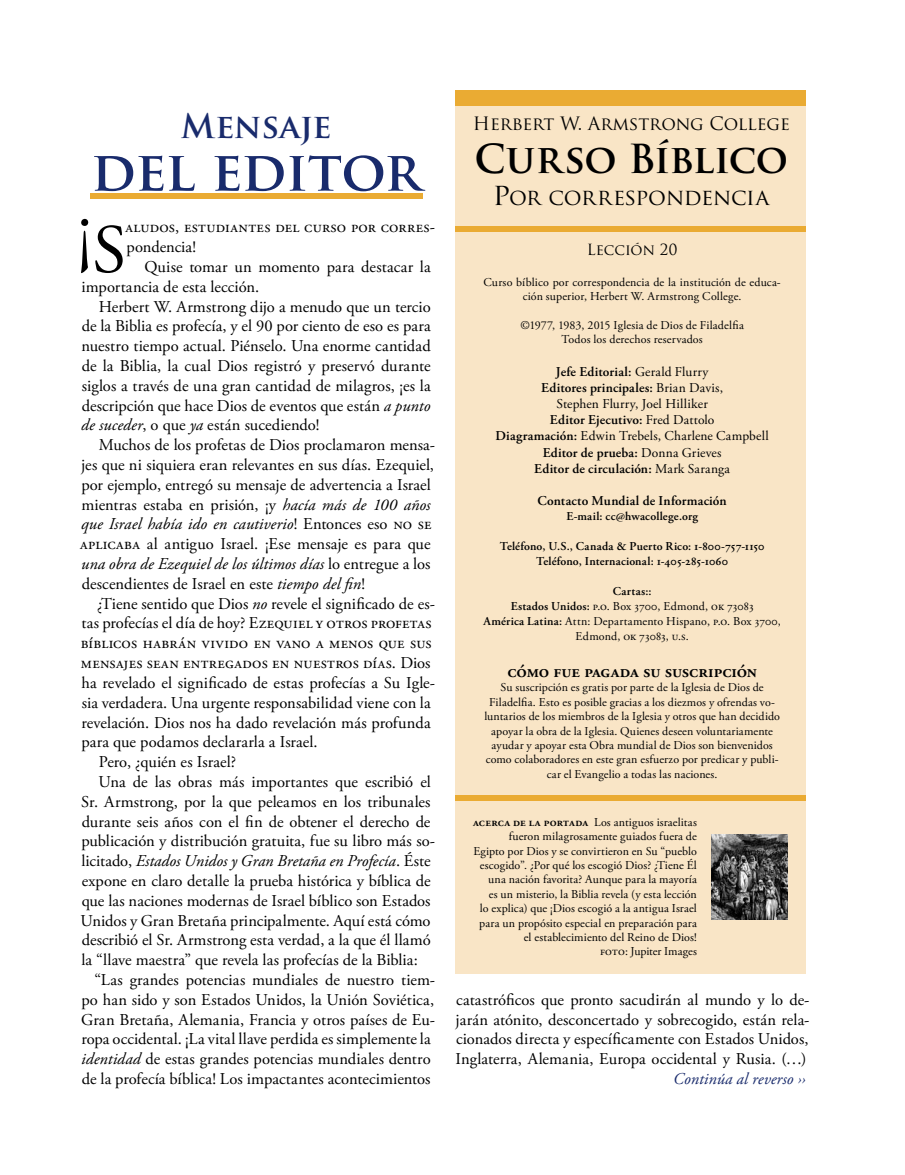
<style>
.page{position:relative;width:905px;height:1175px;background:#fff}
.page>*{position:absolute;margin:0;border:0;box-sizing:border-box;transform-origin:0 0}
.t1{font:69.15px "Trajan Pro";color:#000}
.t2{font:700 54px "Trajan Pro";letter-spacing:-.015em;color:#192b6c}
.t3{font:700 39px "Trajan Pro";letter-spacing:-.01em;color:#000}
.t4{font:700 33px "Trajan Pro";color:#192b6c}
.t5{font:22.2px "Trajan Pro";letter-spacing:-.015em;color:#000}
.t6{font:600 18px "Adobe Garamond Pro";letter-spacing:-.01em;color:#000}
.t7{font:18px "Trajan Pro";letter-spacing:-.005em;color:#000}
.t8{font:16.5px/19.8px "Adobe Garamond Pro";letter-spacing:.005em;color:#000}
.t9{font:italic 16.5px "Adobe Garamond Pro";color:#000}
.t10{font:italic 16.5px "Adobe Garamond Pro";letter-spacing:.005em;color:#192b6c}
.t11{font:15px "Trajan Pro";letter-spacing:-.005em;color:#000}
.t12{font:13.5px/16.2px "Adobe Garamond Pro";letter-spacing:.01em;color:#000;text-align:center}
.t13{font:600 13.5px "Adobe Garamond Pro";letter-spacing:.02em;color:#000}
.t14{font:12px/14.4px "Adobe Garamond Pro";letter-spacing:.005em;color:#000;text-align:center}
.t15{font:600 12px/15px "Adobe Garamond Pro";letter-spacing:.015em;color:#000;text-align:center}
.s1{font-size:30px}
.s2{font-weight:600}
.s3{font-family:"Adobe Garamond Pro"}
.s4{font-style:italic}
.s5{font-style:normal}
</style>
<div class="page">
<div style="left:455px;top:90px;width:351px;height:883px;background:#f9e5c6"></div>
<img style="left:711px;top:834px;width:76px;height:85px">
<div style="left:90px;top:193px;width:332px;height:5px;background:#eaab33"></div>
<div style="left:455px;top:90px;width:351px;height:15px;background:#eaab33"></div>
<div style="left:455px;top:226px;width:351px;height:5px;background:#eaab33"></div>
<div style="left:455px;top:795px;width:351px;height:5px;background:#eaab33"></div>
<h3 class="t4" style="left:181px;top:105px;width:152px">Mensaje</h3>
<h2 class="t2" style="left:91px;top:137px;width:332px">del editor</h2>
<p class="t7" style="left:473px;top:112px;width:319px">Herbert W. Armstrong College</p>
<h3 class="t3" style="left:474px;top:135px;width:315px">Curso Bíblico</h3>
<h3 class="t5" style="left:492px;top:182px;width:278px"><span class="s1">p</span>or correspondencia</h3>
<p class="t11" style="left:587px;top:240px;width:92px">Lección 20</p>
<p class="t14" style="left:483px;top:275px;width:299px">Curso bíblico por correspondencia de la institución de educa&shy;ción superior, Herbert W. Armstrong College.</p>
<p class="t14" style="left:520px;top:318px;width:225px">©1977, 1983, 2015 Iglesia de Dios de Filadelfia<br>Todos los derechos reservados</p>
<p class="t12" style="left:495px;top:364px;width:274px"><span class="s2">Jefe Editorial:</span> Gerald Flurry<br><span class="s2">Editores principales:</span> Brian Davis,<br>Stephen Flurry, Joel Hilliker<br><span class="s2">Editor Ejecutivo:</span> Fred Dattolo<br><span class="s2">Diagramación:</span> Edwin Trebels, Charlene Campbell <span class="s2">Editor de prueba:</span> Donna Grieves<br><span class="s2">Editor de circulación:</span> Mark Saranga</p>
<p class="t13" style="left:537px;top:493px;width:191px">Contacto Mundial de Información</p>
<p class="t15" style="left:566px;top:509px;width:133px">E-mail: cc@hwacollege.org</p>
<p class="t15" style="left:499px;top:539px;width:266px">Teléfono, U.S., Canada &amp; Puerto Rico: 1-800-757-1150<br>Teléfono, Internacional: 1-405-285-1060</p>
<p class="t14" style="left:483px;top:584px;width:299px;line-height:15px"><span class="s2">Cartas::<br>Estados Unidos:</span> p.o. Box 3700, Edmond, ok 73083<br><span class="s2">América Latina:</span> Attn: Departamento Hispano, p.o. Box 3700, Edmond, ok 73083, u.s.</p>
<p class="t6" style="left:507px;top:661px;width:251px">cómo fue pagada su suscripción</p>
<p class="t14" style="left:484px;top:680px;width:297px">Su suscripción es gratis por parte de la Iglesia de Dios de Filadelfia. Esto es posible gracias a los diezmos y ofrendas vo&shy;luntarios de los miembros de la Iglesia y otros que han decidido apoyar la obra de la Iglesia. Quienes deseen voluntariamente ayudar y apoyar esta Obra mundial de Dios son bienvenidos como colaboradores en este gran esfuerzo por predicar y publi&shy;car el Evangelio a todas las naciones.</p>
<h1 class="t1" style="left:74px;top:203px;width:54px">¡<span class="s3">S</span></h1>
<p class="t8" style="left:125px;top:218px;width:311px">aludos, estudiantes del curso por corres&shy;pondencia!</p>
<p class="t8" style="left:81px;top:257px;width:351px;text-indent:63px">Quise tomar un momento para destacar la importancia de esta lección.</p>
<p class="t8" style="left:81px;top:297px;width:351px;text-align:justify;text-indent:18px">Herbert W. Armstrong dijo a menudo que un tercio de la Biblia es profecía, y el 90 por ciento de eso es para nuestro tiempo actual. Piénselo. Una enorme cantidad de la Biblia, la cual Dios registró y preservó durante siglos a través de una gran cantidad de milagros, ¡es la descripción que hace Dios de eventos que están <span class="s4">a punto de suceder</span>, o que <span class="s4">ya</span> están sucediendo!</p>
<p class="t8" style="left:80px;top:435px;width:356px;text-indent:19px">Muchos de los profetas de Dios proclamaron mensa&shy;jes que ni siquiera eran relevantes en sus días. Ezequiel, por ejemplo, entregó su mensaje de advertencia a Israel mientras estaba en prisión, ¡y <span class="s4">hacía más de 100 años que Israel había ido en cautiverio</span>! Entonces eso no se aplicaba al antiguo Israel. ¡Ese mensaje es para que <span class="s4">una obra de Ezequiel de los últimos días</span> lo entregue a los descendientes de Israel en este <span class="s4">tiempo del fin</span>!</p>
<p class="t8" style="left:97px;top:594px;width:339px">¿Tiene sentido que Dios <span class="s4">no</span> revele el significado de es-</p>
<p class="t8" style="left:81px;top:614px;width:352px">tas profecías el día de hoy? Ezequiel y otros profetas</p>
<p class="t8" style="left:81px;top:633px;width:352px">bíblicos habrán vivido en vano a menos que sus</p>
<p class="t8" style="left:81px;top:653px;width:351px">mensajes sean entregados en nuestros días. Dios</p>
<p class="t8" style="left:81px;top:673px;width:355px">ha revelado el significado de estas profecías a Su Igle-</p>
<p class="t8" style="left:82px;top:693px;width:350px">sia verdadera. Una urgente responsabilidad viene con la</p>
<p class="t8" style="left:81px;top:713px;width:351px">revelación. Dios nos ha dado revelación más profunda</p>
<p class="t8" style="left:81px;top:732px;width:238px">para que podamos declararla a Israel.</p>
<p class="t8" style="left:99px;top:752px;width:139px">Pero, ¿quién es Israel?</p>
<p class="t8" style="left:99px;top:772px;width:334px">Una de las obras más importantes que escribió el</p>
<p class="t8" style="left:81px;top:792px;width:351px">Sr. Armstrong, por la que peleamos en los tribunales</p>
<p class="t8" style="left:82px;top:812px;width:350px">durante seis años con el fin de obtener el derecho de</p>
<p class="t8" style="left:81px;top:831px;width:355px">publicación y distribución gratuita, fue su libro más so-</p>
<p class="t9" style="left:81px;top:851px;width:351px"><span class="s5">licitado,</span> Estados Unidos y Gran Bretaña en Profecía<span class="s5">. Éste</span></p>
<p class="t8" style="left:82px;top:871px;width:350px">expone en claro detalle la prueba histórica y bíblica de</p>
<p class="t8" style="left:82px;top:891px;width:350px">que las naciones modernas de Israel bíblico son Estados</p>
<p class="t8" style="left:81px;top:911px;width:351px">Unidos y Gran Bretaña principalmente. Aquí está cómo</p>
<p class="t8" style="left:82px;top:930px;width:350px">describió el Sr. Armstrong esta verdad, a la que él llamó</p>
<p class="t8" style="left:81px;top:950px;width:338px">la “llave maestra” que revela las profecías de la Biblia:</p>
<p class="t8" style="left:94px;top:970px;width:342px">“Las grandes potencias mundiales de nuestro tiem-</p>
<p class="t8" style="left:81px;top:990px;width:354px">po han sido y son Estados Unidos, la Unión Soviética,</p>
<p class="t8" style="left:81px;top:1010px;width:355px">Gran Bretaña, Alemania, Francia y otros países de Eu-</p>
<p class="t8" style="left:81px;top:1029px;width:351px">ropa occidental. ¡La vital llave perdida es simplemente la</p>
<p class="t8" style="left:81px;top:1049px;width:351px"><span class="s4">identidad</span> de estas grandes potencias mundiales dentro</p>
<p class="t8" style="left:82px;top:1069px;width:350px">de la profecía bíblica! Los impactantes acontecimientos</p>
<p class="t10" style="left:673px;top:1068px;width:134px">Continúa al reverso ››</p>
<p class="t14" style="left:473px;top:815px;width:225px;text-align:right"><span class="s2">acerca de la portada</span> Los antiguos israelitas fueron milagrosamente guiados fuera de<br>Egipto por Dios y se convirtieron en Su “pueblo escogido”. ¿Por qué los escogió Dios? ¿Tiene Él una nación favorita? Aunque para la mayoría<br>es un misterio, la Biblia revela (y esta lección<br>lo explica) que ¡Dios escogió a la antigua Israel para un propósito especial en preparación para el establecimiento del Reino de Dios!<br>foto: Jupiter Images</p>
<p class="t8" style="left:455px;top:990px;width:356px;text-align:justify">catastróficos que pronto sacudirán al mundo y lo de&shy;jarán atónito, desconcertado y sobrecogido, están rela&shy;cionados directa y específicamente con Estados Unidos, Inglaterra, Alemania, Europa occidental y Rusia. (…)</p>
</div>
